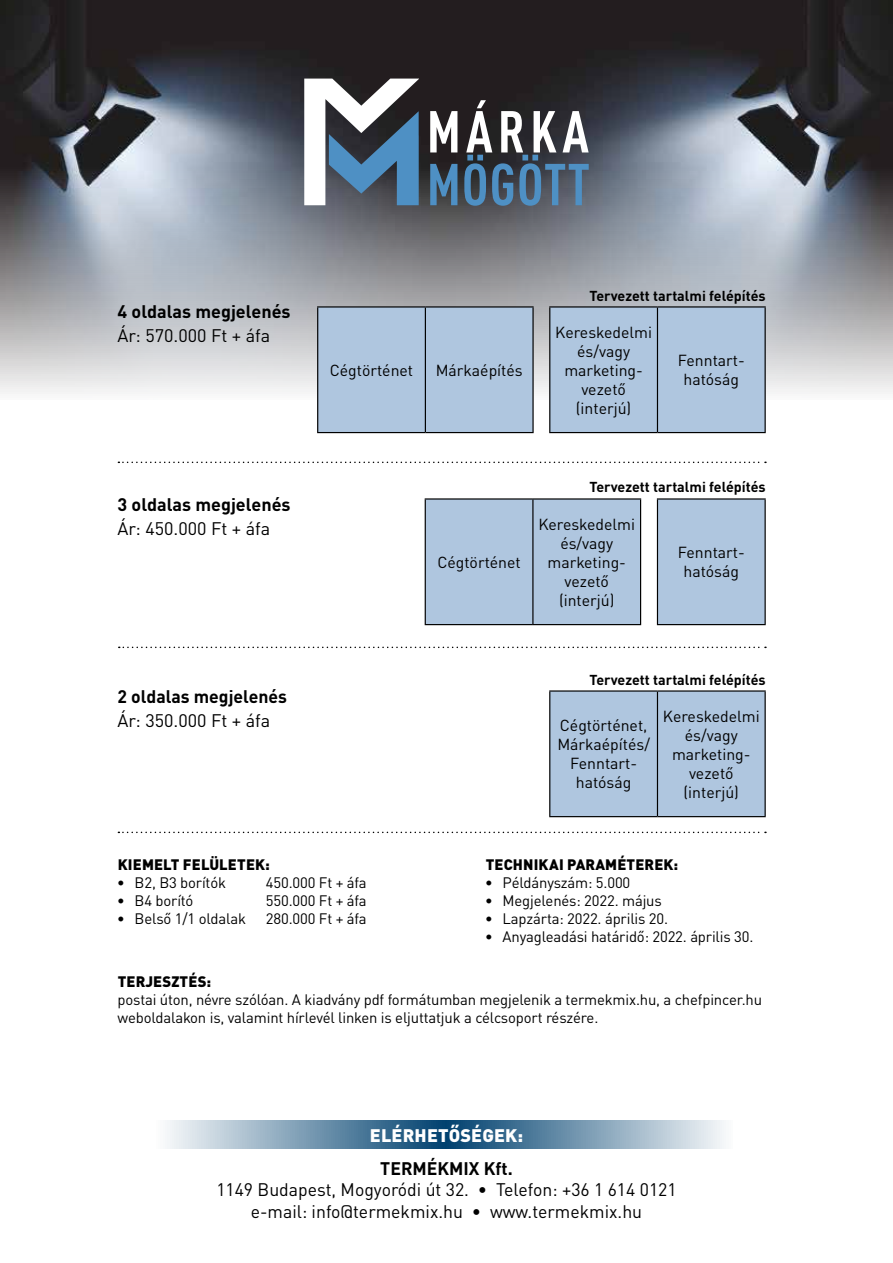
<style>
.page{position:relative;width:893px;height:1263px;background:#fff}
.page>*{position:absolute;margin:0;border:0;box-sizing:border-box;transform-origin:0 0}
.t1{font:18px/21.5px "DIN Pro";color:#000;text-align:center}
.t2{font:700 18px "DIN Pro";color:#000}
.t3{font:900 18px "DIN Pro";letter-spacing:.01em;color:#fff}
.t4{font:15.9px/19px "DIN Pro";color:#000;text-align:center}
.t5{font:15px/18px "DIN Pro";letter-spacing:-.01em;color:#000}
.t6{font:900 15px "DIN Pro";letter-spacing:.01em;color:#000}
.t7{font:700 14.25px "DIN Pro";color:#000}
.s1{font-weight:900}
</style>
<div class="page">
<img style="left:0;top:0;width:893px;height:394px">
<svg style="left:167px;top:1120px;width:557px;height:28px;background:#7a9bb3"></svg>
<div style="left:550px;top:308px;width:214px;height:124px;background:#afc6df"></div>
<hr style="left:549px;top:306px;width:108px;height:2px;background:#000">
<hr style="left:549px;top:308px;width:1px;height:124px;background:#000">
<hr style="left:657px;top:306px;width:109px;height:2px;background:#000">
<hr style="left:657px;top:308px;width:1px;height:124px;background:#000">
<hr style="left:764px;top:308px;width:2px;height:124px;background:#000">
<hr style="left:549px;top:432px;width:108px;height:1px;background:#000">
<hr style="left:657px;top:432px;width:109px;height:1px;background:#000">
<div style="left:657px;top:499px;width:108px;height:126px;background:#afc6df"></div>
<hr style="left:657px;top:498px;width:109px;height:2px;background:#000">
<hr style="left:657px;top:500px;width:1px;height:124px;background:#000">
<hr style="left:764px;top:500px;width:2px;height:124px;background:#000">
<hr style="left:657px;top:624px;width:109px;height:1px;background:#000">
<div style="left:550px;top:692px;width:214px;height:124px;background:#afc6df"></div>
<hr style="left:549px;top:690px;width:108px;height:2px;background:#000">
<hr style="left:549px;top:692px;width:1px;height:124px;background:#000">
<hr style="left:657px;top:690px;width:109px;height:2px;background:#000">
<hr style="left:657px;top:692px;width:1px;height:124px;background:#000">
<hr style="left:764px;top:692px;width:2px;height:124px;background:#000">
<hr style="left:549px;top:816px;width:108px;height:1px;background:#000">
<hr style="left:657px;top:816px;width:109px;height:1px;background:#000">
<svg style="left:118px;top:462px;width:648px;height:1px"></svg>
<svg style="left:119px;top:647px;width:647px;height:1px"></svg>
<svg style="left:118px;top:832px;width:648px;height:1px"></svg>
<div style="left:318px;top:308px;width:214px;height:124px;background:#afc6df"></div>
<hr style="left:317px;top:306px;width:108px;height:2px;background:#000">
<hr style="left:317px;top:308px;width:1px;height:124px;background:#000">
<hr style="left:425px;top:306px;width:109px;height:2px;background:#000">
<hr style="left:425px;top:308px;width:1px;height:124px;background:#000">
<hr style="left:532px;top:308px;width:2px;height:124px;background:#000">
<hr style="left:317px;top:432px;width:108px;height:1px;background:#000">
<hr style="left:425px;top:432px;width:109px;height:1px;background:#000">
<div style="left:426px;top:500px;width:214px;height:124px;background:#afc6df"></div>
<hr style="left:425px;top:498px;width:108px;height:2px;background:#000">
<hr style="left:425px;top:500px;width:1px;height:124px;background:#000">
<hr style="left:533px;top:498px;width:108px;height:2px;background:#000">
<hr style="left:532px;top:500px;width:1px;height:124px;background:#000">
<hr style="left:640px;top:500px;width:1px;height:124px;background:#000">
<hr style="left:425px;top:624px;width:108px;height:1px;background:#000">
<hr style="left:533px;top:624px;width:108px;height:1px;background:#000">
<svg style="left:304px;top:79px;width:115px;height:126px"></svg>
<svg style="left:430px;top:100px;width:159px;height:106px;background:#5b6774"></svg>
<p class="t2" style="left:118px;top:296px;width:174px">4 oldalas megjelenés</p>
<p class="t1" style="left:118px;top:323px;width:154px">Ár: 570.000 Ft + áfa</p>
<p class="t2" style="left:118px;top:490px;width:174px">3 oldalas megjelenés</p>
<p class="t1" style="left:118px;top:516px;width:154px">Ár: 450.000 Ft + áfa</p>
<p class="t2" style="left:118px;top:682px;width:171px">2 oldalas megjelenés</p>
<p class="t1" style="left:118px;top:708px;width:154px">Ár: 350.000 Ft + áfa</p>
<p class="t4" style="left:330px;top:359px;width:85px">Cégtörténet</p>
<p class="t4" style="left:436px;top:359px;width:88px">Márkaépítés</p>
<p class="t7" style="left:589px;top:284px;width:178px">Tervezett tartalmi felépítés</p>
<p class="t4" style="left:555px;top:321px;width:98px">Kereskedelmi és/vagy marketing&shy;vezető (interjú)</p>
<p class="t4" style="left:678px;top:349px;width:69px">Fenntart&shy;hatóság</p>
<p class="t4" style="left:437px;top:551px;width:85px">Cégtörténet</p>
<p class="t7" style="left:589px;top:475px;width:178px">Tervezett tartalmi felépítés</p>
<p class="t4" style="left:538px;top:513px;width:98px">Kereskedelmi és/vagy marketing&shy;vezető (interjú)</p>
<p class="t4" style="left:678px;top:541px;width:69px">Fenntart&shy;hatóság</p>
<p class="t7" style="left:589px;top:668px;width:178px">Tervezett tartalmi felépítés</p>
<p class="t4" style="left:557px;top:714px;width:94px">Cégtörténet,<br>Márkaépítés/<br>Fenntart&shy;hatóság</p>
<p class="t4" style="left:663px;top:705px;width:98px">Kereskedelmi és/vagy marketing&shy;vezető (interjú)</p>
<p class="t6" style="left:118px;top:852px;width:154px">KIEMELT FELÜLETEK:</p>
<p class="t5" style="left:118px;top:872px;width:110px"><span class="s1">•</span> B2, B3 borítók</p>
<p class="t5" style="left:266px;top:872px;width:102px">450.000 Ft + áfa</p>
<p class="t5" style="left:118px;top:890px;width:77px"><span class="s1">•</span> B4 borító</p>
<p class="t5" style="left:266px;top:890px;width:102px">550.000 Ft + áfa</p>
<p class="t5" style="left:118px;top:908px;width:130px"><span class="s1">•</span> Belső 1/1 oldalak</p>
<p class="t5" style="left:266px;top:908px;width:102px">280.000 Ft + áfa</p>
<p class="t6" style="left:486px;top:852px;width:194px">TECHNIKAI PARAMÉTEREK:</p>
<p class="t5" style="left:486px;top:872px;width:146px"><span class="s1">•</span> Példányszám: 5.000</p>
<p class="t5" style="left:486px;top:890px;width:178px"><span class="s1">•</span> Megjelenés: 2022. május</p>
<p class="t5" style="left:486px;top:908px;width:184px"><span class="s1">•</span> Lapzárta: 2022. április 20.</p>
<p class="t5" style="left:486px;top:926px;width:269px"><span class="s1">•</span> Anyagleadási határidő: 2022. április 30.</p>
<p class="t6" style="left:118px;top:968px;width:95px">TERJESZTÉS:</p>
<p class="t5" style="left:118px;top:988px;width:646px">postai úton, névre szólóan. A kiadvány pdf formátumban megjelenik a termekmix.hu, a chefpincer.hu weboldalakon is, valamint hírlevél linken is eljuttatjuk a célcsoport részére.</p>
<p class="t3" style="left:370px;top:1119px;width:155px">ELÉRHETŐSÉGEK:</p>
<p class="t2" style="left:380px;top:1153px;width:134px">TERMÉKMIX Kft.</p>
<p class="t1" style="left:216px;top:1177px;width:462px">1149 Budapest, Mogyoródi út 32. • Telefon: +36 1 614 0121 e-mail: info@termekmix.hu • www.termekmix.hu</p>
</div>
